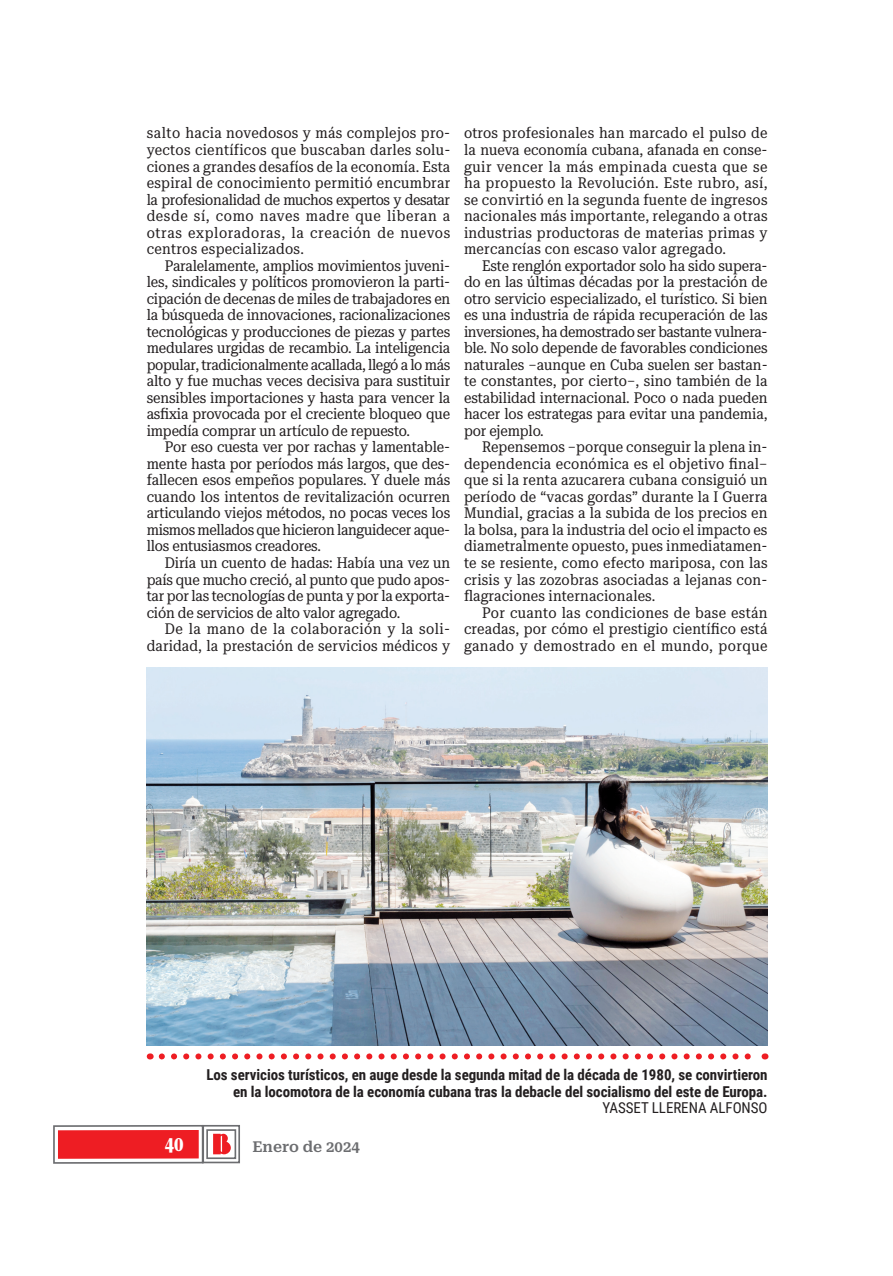
<style>
.page{position:relative;width:893px;height:1276px;background:#fff}
.page>*{position:absolute;margin:0;border:0;box-sizing:border-box;transform-origin:0 0}
.t1{font:700 ultra-condensed 21px "Roboto Serif 120 pt";color:#fff}
.t2{font:15px/16.5px "Roboto Serif 28 pt Condensed";letter-spacing:.01em;color:#231f20;text-align:justify}
.t3{font:700 15px/16.5px "Roboto Condensed";letter-spacing:-.005em;color:#231f20;text-align:right}
.t4{font:15px "Roboto Condensed";letter-spacing:-.005em;color:#231f20}
.t5{font:600 15px "Roboto Serif";color:#6c6d70}
</style>
<div class="page">
<svg style="left:53px;top:1124px;width:187px;height:40px"></svg>
<div style="left:58px;top:1130px;width:141px;height:28px;background:#ee1d23"></div>
<svg style="left:162px;top:1053px;width:589px;height:6px"></svg>
<img style="left:147px;top:667px;width:620px;height:378px">
<p class="t2" style="left:147px;top:125px;width:305px">salto hacia novedosos y más complejos pro&shy;yectos científicos que buscaban darles solu&shy;ciones a grandes desafíos de la economía. Esta espiral de conocimiento permitió encumbrar la profesionalidad de muchos expertos y desatar desde sí, como naves madre que liberan a otras exploradoras, la creación de nuevos centros especializados.</p>
<p class="t2" style="left:147px;top:257px;width:305px;text-indent:18px">Paralelamente, amplios movimientos juveni&shy;les, sindicales y políticos promovieron la parti&shy;cipación de decenas de miles de trabajadores en la búsqueda de innovaciones, racionalizaciones tecnológicas y producciones de piezas y partes medulares urgidas de recambio. La inteligencia popular, tradicionalmente acallada, llegó a lo más alto y fue muchas veces decisiva para sustituir sensibles importaciones y hasta para vencer la asfixia provocada por el creciente bloqueo que impedía comprar un artículo de repuesto.</p>
<p class="t2" style="left:147px;top:439px;width:305px;text-indent:18px">Por eso cuesta ver por rachas y lamentable&shy;mente hasta por períodos más largos, que des&shy;fallecen esos empeños populares. Y duele más cuando los intentos de revitalización ocurren articulando viejos métodos, no pocas veces los mismos mellados que hicieron languidecer aque&shy;llos entusiasmos creadores.</p>
<p class="t2" style="left:147px;top:554px;width:305px;text-indent:18px">Diría un cuento de hadas: Había una vez un país que mucho creció, al punto que pudo apos&shy;tar por las tecnologías de punta y por la exporta&shy;ción de servicios de alto valor agregado.</p>
<p class="t2" style="left:147px;top:621px;width:305px;text-align:right">De la mano de la colaboración y la soli&shy;daridad, la prestación de servicios médicos y</p>
<p class="t2" style="left:464px;top:125px;width:305px">otros profesionales han marcado el pulso de la nueva economía cubana, afanada en conse&shy;guir vencer la más empinada cuesta que se ha propuesto la Revolución. Este rubro, así, se convirtió en la segunda fuente de ingresos nacionales más importante, relegando a otras industrias productoras de materias primas y mercancías con escaso valor agregado.</p>
<p class="t2" style="left:464px;top:257px;width:305px;text-indent:18px">Este renglón exportador solo ha sido supera&shy;do en las últimas décadas por la prestación de otro servicio especializado, el turístico. Si bien es una industria de rápida recuperación de las inversiones, ha demostrado ser bastante vulnera&shy;ble. No solo depende de favorables condiciones naturales –aunque en Cuba suelen ser bastan&shy;te constantes, por cierto–, sino también de la estabilidad internacional. Poco o nada pueden hacer los estrategas para evitar una pandemia, por ejemplo.</p>
<p class="t2" style="left:464px;top:439px;width:305px;text-indent:18px">Repensemos –porque conseguir la plena in&shy;dependencia económica es el objetivo final– que si la renta azucarera cubana consiguió un período de “vacas gordas” durante la I Guerra Mundial, gracias a la subida de los precios en la bolsa, para la industria del ocio el impacto es diametralmente opuesto, pues inmediatamen&shy;te se resiente, como efecto mariposa, con las crisis y las zozobras asociadas a lejanas con&shy;flagraciones internacionales.</p>
<p class="t2" style="left:464px;top:604px;width:305px;text-indent:18px">Por cuanto las condiciones de base están creadas, por cómo el prestigio científico está ganado y demostrado en el mundo, porque</p>
<p class="t3" style="left:206px;top:1066px;width:563px">Los servicios turísticos, en auge desde la segunda mitad de la década de 1980, se convirtieron en la locomotora de la economía cubana tras la debacle del socialismo del este de Europa.</p>
<p class="t4" style="left:602px;top:1099px;width:167px">YASSET LLERENA ALFONSO</p>
<h1 class="t1" style="left:165px;top:1131px;width:20px">40</h1>
<p class="t5" style="left:252px;top:1138px;width:109px">Enero de 2024</p>
</div>
